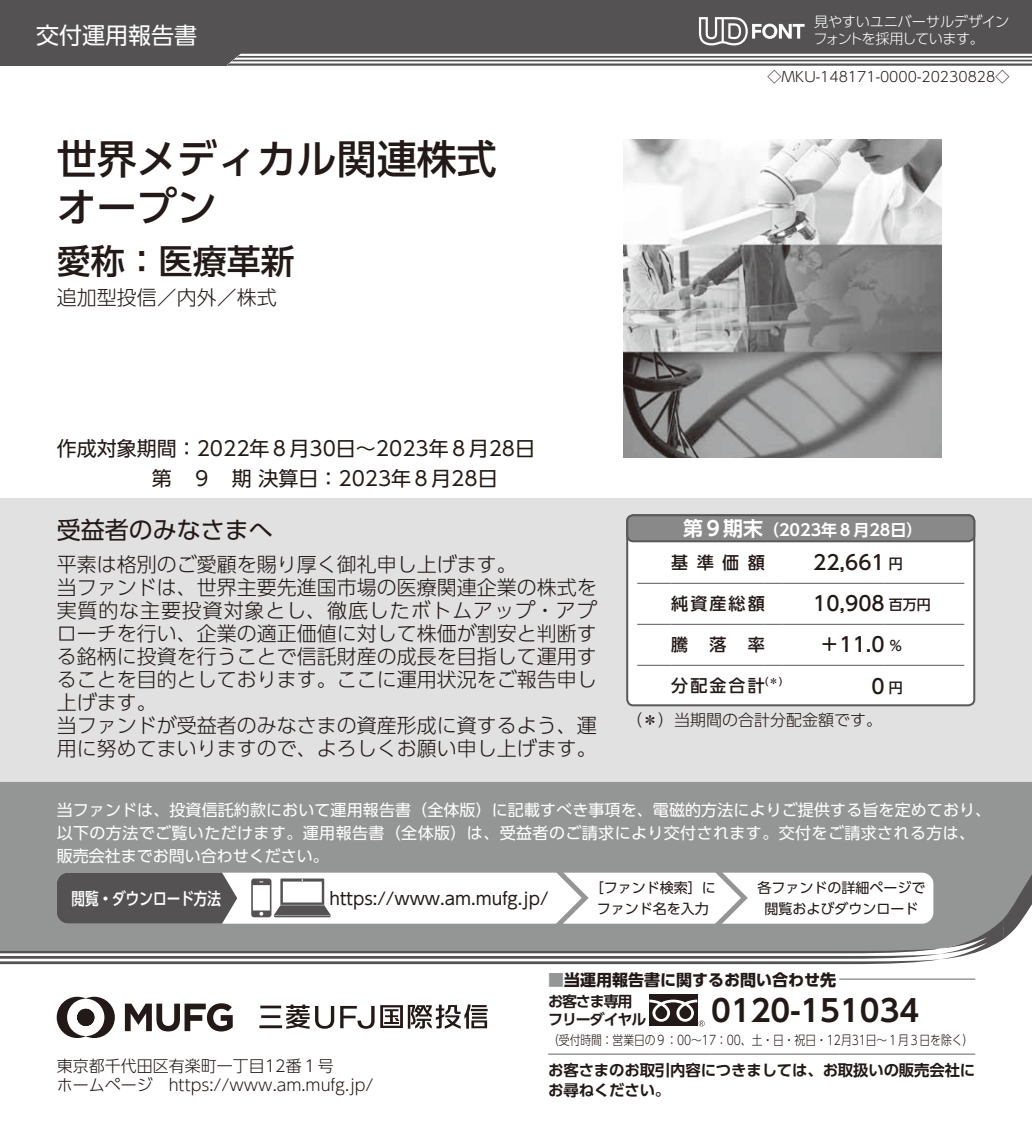
<style>
.page{position:relative;width:1032px;height:1134px;background:#fff}
.page>*{position:absolute;margin:0;border:0;box-sizing:border-box;transform-origin:0 0}
.t1{font:500 40px/48px "UD Shin Go Pro";color:#231916}
.t2{font:500 34px "UD Shin Go Pro";color:#231916}
.t3{font:700 30px "UD Shin Go Pro De";color:#231916}
.t4{font:24px "UD Shin Go Pro";color:#231916}
.t5{font:23px "UD Shin Go Pro";color:#fff}
.t6{font:300 20px/23px "UD Shin Go Pro";color:#231916}
.t7{font:20px/30px "UD Shin Go Pro";color:#231916}
.t8{font:500 20px "UD Shin Go Pro";color:#231916}
.t9{font:17px "UD Shin Go Pro";color:#231916}
.t10{font:500 17px "UD Shin Go Pro";letter-spacing:.125em;color:#231916}
.t11{font:500 17px "UD Shin Go C Oeiz Pr 6";color:#fff}
.t12{font:16px/23px "UD Shin Go Pro";letter-spacing:.005em;color:#fff}
.t13{font:300 16px/19px "UD Shin Go Pro";color:#231916}
.t14{font:700 16px "UD Shin Go Pro";color:#231916}
.t15{font:700 16px "UD Shin Go Pro De";color:#fff}
.t16{font:700 15.4px/20px "UD Shin Go Pro De";letter-spacing:-.01em;color:#231916}
.t17{font:700 15px/18px "UD Shin Go Pro De";letter-spacing:-.075em;color:#231916}
.t18{font:14.2px/17px "UD Shin Go Pro Light 90 msp RKSJ H";letter-spacing:-.025em;color:#fff}
.t19{font:14px/20px "UD Shin Go Pro";color:#231916;text-align:center}
.t20{font:300 14px "UD Shin Go Pro";color:#231916}
.t21{font:300 13px "UD Shin Go Pro";letter-spacing:-.005em;color:#231916;scale:.83 1}
.t22{font:500 10.2px "UD Shin Go Pro";color:#231916}
.s1{font-size:20px}
.s2{font-size:14px}
.s3{color:#949595}
</style>
<div class="page">
<svg style="left:125px;top:1003px;width:108px;height:28px"></svg>
<svg style="left:57px;top:997px;width:58px;height:41px"></svg>
<hr style="left:260px;top:1005px;width:21px;height:3px;background:#231916">
<hr style="left:259px;top:1025px;width:23px;height:3px;background:#231916">
<hr style="left:261px;top:1015px;width:19px;height:3px;background:#231916">
<svg style="left:340px;top:1004px;width:148px;height:25px"></svg>
<svg style="left:286px;top:1004px;width:48px;height:25px"></svg>
<div style="left:0;top:0;width:1032px;height:65px;background:#545252"></div>
<svg style="left:227px;top:54px;width:805px;height:11px"></svg>
<svg style="left:699px;top:17px;width:105px;height:28px"></svg>
<div style="left:0;top:498px;width:1032px;height:284px;background:#e1e1e2"></div>
<div style="left:0;top:782px;width:1032px;height:65px;background:#949595"></div>
<svg style="left:0;top:847px;width:1032px;height:117px"></svg>
<hr style="left:548px;top:1053px;width:101px;height:1px;background:#666565">
<hr style="left:649px;top:1053px;width:62px;height:1px;background:#666565">
<hr style="left:711px;top:1053px;width:128px;height:1px;background:#666565">
<hr style="left:839px;top:1053px;width:136px;height:1px;background:#666565">
<hr style="left:839px;top:978px;width:136px;height:1px;background:#666565">
<div style="left:649px;top:995px;width:48px;height:31px;background:#231916"></div>
<svg style="left:649px;top:1000px;width:56px;height:26px"></svg>
<div style="left:627px;top:515px;width:347px;height:190px;background:#fff;border-radius:6px"></div>
<div style="left:626px;top:514px;width:349px;height:192px;border:2px solid #595857;border-radius:6px"></div>
<hr style="left:637px;top:583px;width:34px;height:1px;background:#595857">
<hr style="left:671px;top:583px;width:94px;height:1px;background:#595857">
<svg style="left:765px;top:583px;width:18px;height:1px"></svg>
<hr style="left:783px;top:583px;width:102px;height:1px;background:#595857">
<hr style="left:885px;top:583px;width:79px;height:1px;background:#595857">
<hr style="left:637px;top:665px;width:34px;height:1px;background:#595857">
<hr style="left:671px;top:665px;width:94px;height:1px;background:#595857">
<svg style="left:765px;top:665px;width:18px;height:1px"></svg>
<hr style="left:783px;top:665px;width:102px;height:1px;background:#595857">
<hr style="left:885px;top:665px;width:79px;height:1px;background:#595857">
<hr style="left:637px;top:624px;width:34px;height:1px;background:#595857">
<hr style="left:671px;top:624px;width:94px;height:1px;background:#595857">
<svg style="left:765px;top:624px;width:18px;height:1px"></svg>
<hr style="left:783px;top:624px;width:102px;height:1px;background:#595857">
<hr style="left:885px;top:624px;width:79px;height:1px;background:#595857">
<div style="left:627px;top:515px;width:347px;height:26px;background:#898989;border-radius:6px"></div>
<div style="left:626px;top:514px;width:349px;height:28px;border:2px solid #595857;border-radius:6px"></div>
<img style="left:624px;top:139px;width:318px;height:318px">
<p class="t5" style="left:36px;top:17px;width:162px">交付運用報告書</p>
<p class="t18" style="left:813px;top:13px;width:197px">見やすいユニバーサルデザインフォントを採用しています。</p>
<h1 class="t1" style="left:57px;top:134px;width:441px">世界メディカル関連株式オープン</h1>
<h2 class="t2" style="left:57px;top:233px;width:239px">愛称：医療革新</h2>
<p class="t6" style="left:57px;top:285px;width:221px">追加型投信／内外／株式</p>
<p class="t20" style="left:767px;top:65px;width:243px">◇MKU-148171-0000-20230828◇</p>
<p class="t7" style="left:152px;top:433px;width:385px;text-indent:-95px">作成対象期間：2022年８月30日～2023年８月28日第　９　期 決算日：2023年８月28日</p>
<p class="t4" style="left:57px;top:511px;width:217px">受益者のみなさまへ</p>
<p class="t6" style="left:57px;top:552px;width:541px">平素は格別のご愛顧を賜り厚く御礼申し上げます。<br>当ファンドは、世界主要先進国市場の医療関連企業の株式を実質的な主要投資対象とし、徹底したボトムアップ・アプローチを行い、企業の適正価値に対して株価が割安と判断する銘柄に投資を行うことで信託財産の成長を目指して運用することを目的としております。ここに運用状況をご報告申し上げます。<br>当ファンドが受益者のみなさまの資産形成に資するよう、運用に努めてまいりますので、よろしくお願い申し上げます。</p>
<p class="t15" style="left:683px;top:517px;width:241px"><span class="s1">第９期末</span>（2023年８月28日）</p>
<p class="t10" style="left:671px;top:549px;width:95px">基準価額</p>
<p class="t8" style="left:813px;top:546px;width:91px">22,661 <span class="s2">円</span></p>
<p class="t10" style="left:671px;top:590px;width:95px">純資産総額</p>
<p class="t8" style="left:813px;top:588px;width:119px">10,908 <span class="s2">百万円</span></p>
<p class="t10" style="left:671px;top:631px;width:18px">騰</p>
<p class="t10" style="left:709px;top:631px;width:18px">落</p>
<p class="t10" style="left:748px;top:631px;width:18px">率</p>
<p class="t8" style="left:819px;top:629px;width:85px">＋11.0 <span class="s2">％</span></p>
<p class="t10" style="left:671px;top:672px;width:95px">分配金合計</p>
<p class="t22" style="left:765px;top:673px;width:19px">(＊)</p>
<p class="t8" style="left:871px;top:670px;width:33px">0 <span class="s2">円</span></p>
<p class="t13" style="left:626px;top:710px;width:257px">（＊）当期間の合計分配金額です。</p>
<p class="t12" style="left:57px;top:798px;width:936px">当ファンドは、投資信託約款において運用報告書（全体版）に記載すべき事項を、電磁的方法によりご提供する旨を定めており、以下の方法でご覧いただけます。運用報告書（全体版）は、受益者のご請求により交付されます。交付をご請求される方は、販売会社までお問い合わせください。</p>
<p class="t11" style="left:72px;top:885px;width:151px">閲覧・ダウンロード方法</p>
<p class="t9" style="left:329px;top:884px;width:220px">https://www.am.mufg.jp/</p>
<p class="t19" style="left:590px;top:878px;width:127px">［ファンド検索］にファンド名を入力</p>
<p class="t19" style="left:757px;top:878px;width:169px">各ファンドの詳細ページで閲覧およびダウンロード</p>
<p class="t13" style="left:57px;top:1056px;width:318px">東京都千代田区有楽町一丁目12番１号<br>ホームページ　https://www.am.mufg.jp/</p>
<p class="t14" style="left:548px;top:966px;width:289px"><span class="s3">■</span>当運用報告書に関するお問い合わせ先</p>
<p class="t17" style="left:548px;top:992px;width:100px">お客さま専用フリーダイヤル</p>
<h3 class="t3" style="left:711px;top:986px;width:209px">0120-151034</h3>
<p class="t21" style="left:548px;top:1029px;width:514px">（受付時間：営業日の９：00～17：00、土・日・祝日・12月31日～１月３日を除く）</p>
<p class="t16" style="left:548px;top:1060px;width:429px">お客さまのお取引内容につきましては、お取扱いの販売会社にお尋ねください。</p>
</div>
